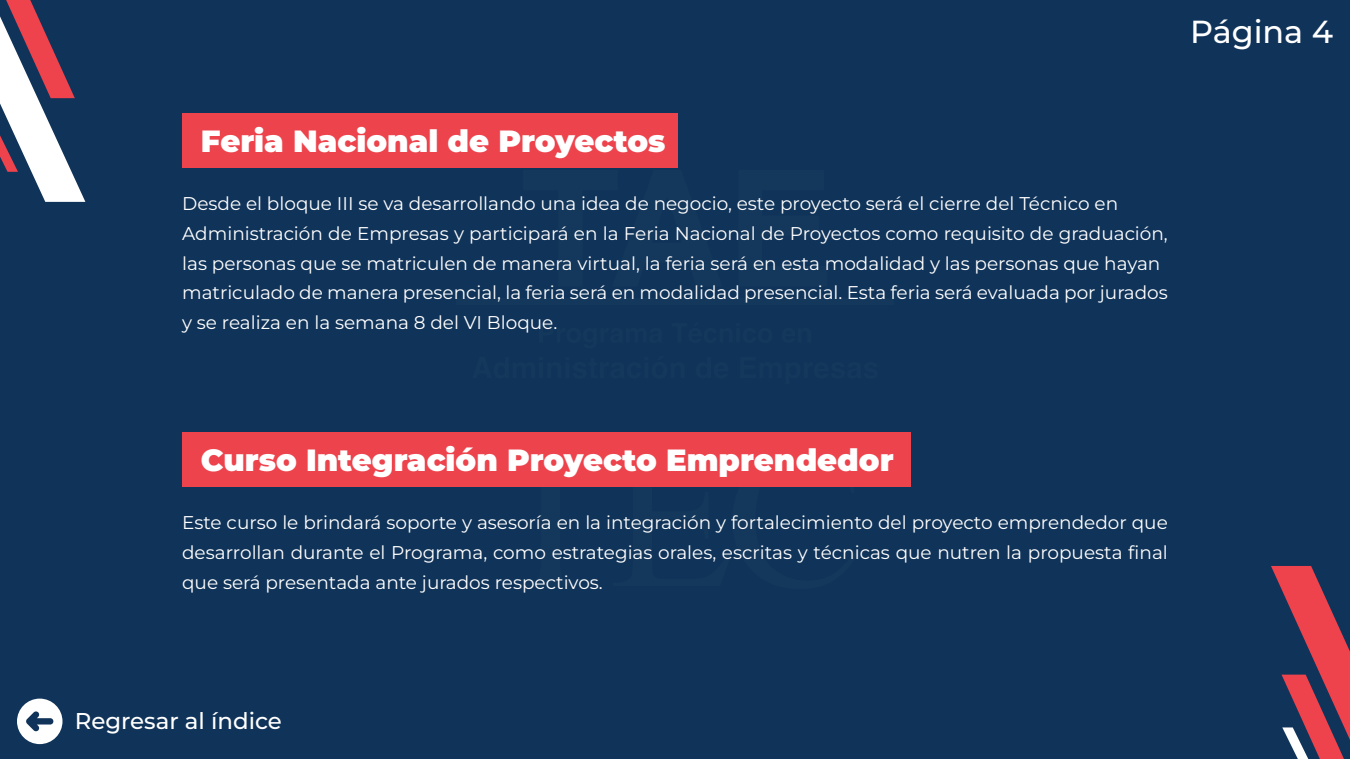
<style>
.page{position:relative;width:1350px;height:759px;background:#103359}
.page>*{position:absolute;margin:0;border:0;box-sizing:border-box;transform-origin:0 0}
.t1{font:500 31.8px "Montserrat";color:#fff}
.t2{font:900 30.6px "Montserrat";color:#fff}
.t3{font:500 22.95px "Montserrat";color:#fff}
.t4{font:18.45px/29.7px "Montserrat";color:#fff}
</style>
<div class="page">
<svg style="left:492px;top:486px;width:366px;height:1px"></svg>
<div style="left:456px;top:298px;width:438px;height:7px;background:#14375c"></div>
<div style="left:182px;top:113px;width:495px;height:54px;background:#ed434c"></div>
<div style="left:182px;top:432px;width:729px;height:54px;background:#ed434c"></div>
<svg style="left:17px;top:698px;width:46px;height:46px"></svg>
<svg style="left:1271px;top:566px;width:79px;height:193px"></svg>
<svg style="left:0;top:0;width:85px;height:202px"></svg>
<h1 class="t1" style="left:1190px;top:10px;width:145px">Página 4</h1>
<h2 class="t2" style="left:201px;top:118px;width:466px">Feria Nacional de Proyectos</h2>
<p class="t4" style="left:182px;top:188px;width:987px">Desde el bloque III se va desarrollando una idea de negocio, este proyecto será el cierre del Técnico en Administración de Empresas y participará en la Feria Nacional de Proyectos como requisito de graduación, las personas que se matriculen de manera virtual, la feria será en esta modalidad y las personas que hayan matriculado de manera presencial, la feria será en modalidad presencial. Esta feria será evaluada por jurados y se realiza en la semana 8 del VI Bloque.</p>
<h2 class="t2" style="left:201px;top:437px;width:694px">Curso Integración Proyecto Emprendedor</h2>
<p class="t4" style="left:182px;top:507px;width:987px;text-align:justify">Este curso le brindará soporte y asesoría en la integración y fortalecimiento del proyecto emprendedor que desarrollan durante el Programa, como estrategias orales, escritas y técnicas que nutren la propuesta final que será presentada ante jurados respectivos.</p>
<p class="t3" style="left:75px;top:705px;width:209px">Regresar al índice</p>
</div>
